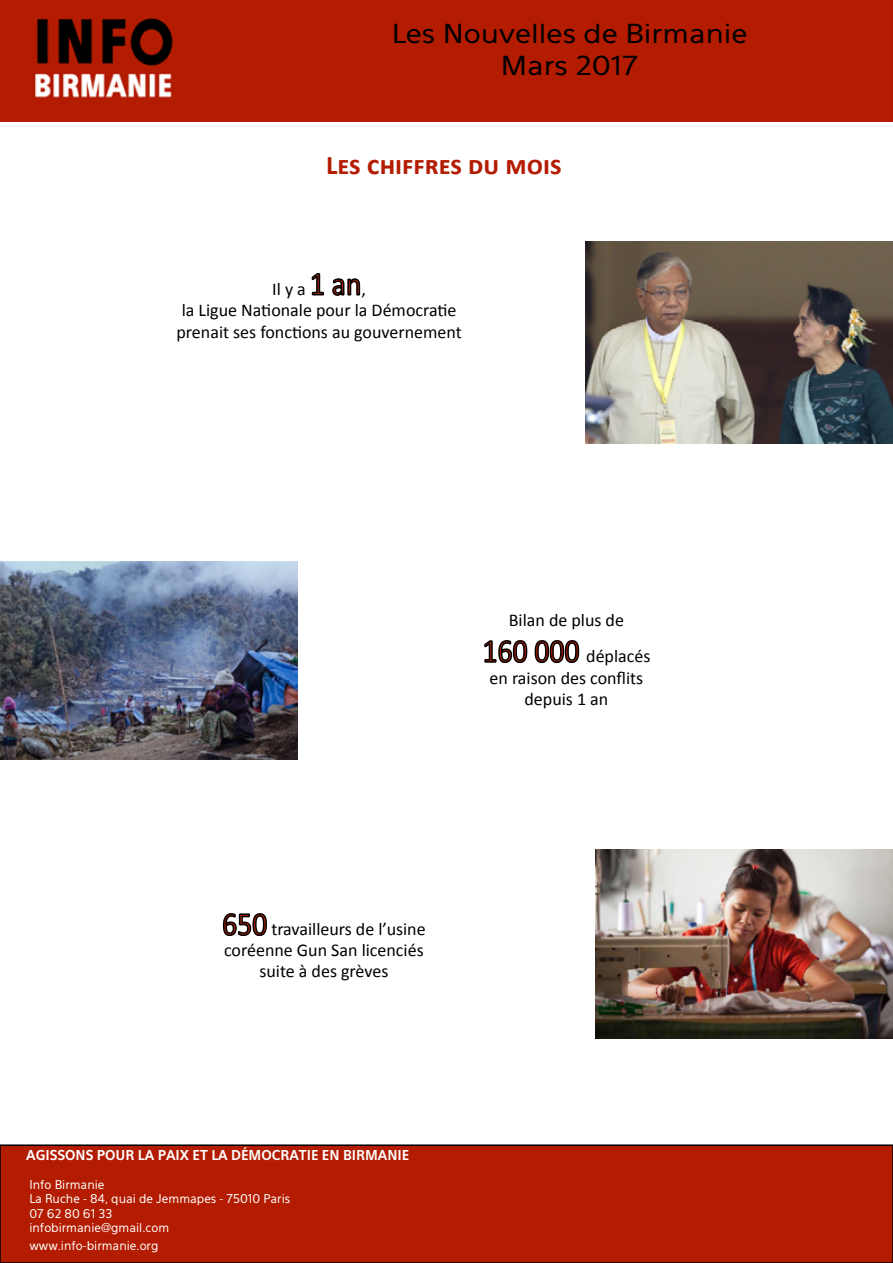
<style>
.page{position:relative;width:893px;height:1263px;background:#fff}
.page>*{position:absolute;margin:0;border:0;box-sizing:border-box;transform-origin:0 0}
.t1{font:700 27px "Calibri";color:#b31c01}
.t2{font:25.95px/32.4px "Eau Sans";color:#000;text-align:center;scale:1.14 1}
.t3{font:18px/21.6px "Calibri";color:#000;text-align:center}
.t4{font:700 13.5px "Eau Sans";color:#fff}
.t5{font:12px/14.4px "Eau Sans";color:#fff}
.s1{font-size:33px;color:#b31c01}
</style>
<div class="page">
<svg style="left:311px;top:273px;width:14px;height:23px"></svg>
<svg style="left:332px;top:278px;width:29px;height:18px"></svg>
<svg style="left:484px;top:640px;width:44px;height:23px"></svg>
<svg style="left:534px;top:640px;width:46px;height:23px"></svg>
<svg style="left:222px;top:913px;width:45px;height:24px"></svg>
<div style="left:0;top:1145px;width:893px;height:118px;background:#b31c01"></div>
<div style="left:0;top:1144px;width:893px;height:119px;border:2px solid #000"></div>
<div style="left:0;top:0;width:893px;height:122px;background:#b31c00"></div>
<img style="left:595px;top:849px;width:298px;height:190px">
<img style="left:0;top:561px;width:298px;height:199px">
<img style="left:586px;top:241px;width:307px;height:203px">
<h2 class="t2" style="left:392px;top:17px;width:314px">Les Nouvelles de Birmanie<br>Mars 2017</h2>
<h1 class="t1" style="left:326px;top:145px;width:237px">Les chiffres du mois</h1>
<p class="t3" style="left:176px;top:277px;width:287px">Il y a <span class="s1">1 an</span>,<br>la Ligue Nationale pour la Démocratie prenait ses fonctions au gouvernement</p>
<p class="t3" style="left:482px;top:601px;width:169px;line-height:36px">Bilan de plus de<br><span class="s1">160 000</span> déplacés</p>
<p class="t3" style="left:490px;top:666px;width:155px">en raison des conflits depuis 1 an</p>
<p class="t3" style="left:222px;top:918px;width:205px;line-height:21px"><span class="s1">650</span> travailleurs de l’usine coréenne Gun San licenciés suite à des grèves</p>
<p class="t4" style="left:26px;top:1147px;width:385px">AGISSONS POUR LA PAIX ET LA DÉMOCRATIE EN BIRMANIE</p>
<p class="t5" style="left:29px;top:1177px;width:262px">Info Birmanie<br>La Ruche - 84, quai de Jemmapes - 75010 Paris<br>07 62 80 61 33<br>infobirmanie@gmail.com</p>
<p class="t5" style="left:29px;top:1239px;width:131px">www.info-birmanie.org</p>
</div>
